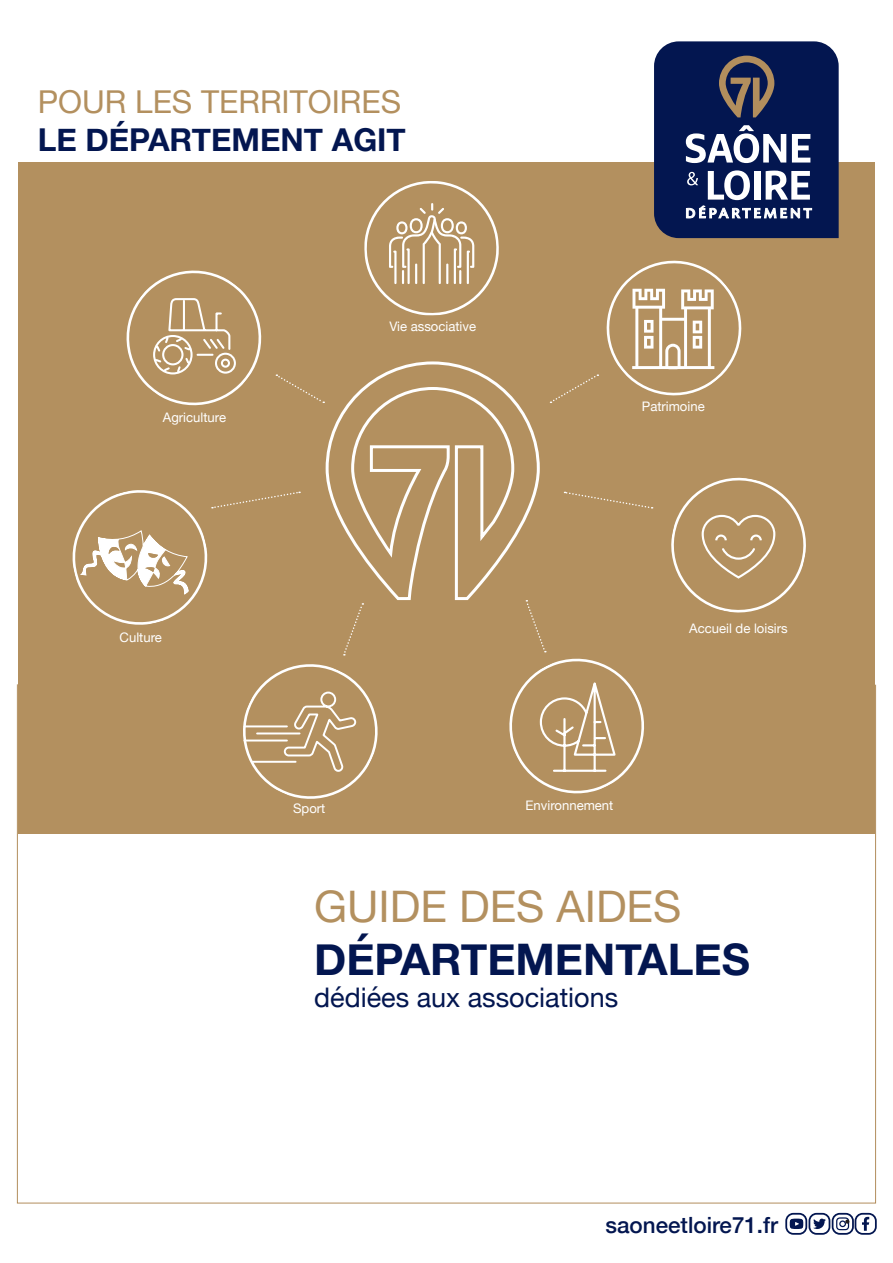
<style>
.page{position:relative;width:893px;height:1263px;background:#fff}
.page>*{position:absolute;margin:0;border:0;box-sizing:border-box;transform-origin:0 0}
.t1{font:700 43.5px "Helvetica Neue";color:#031650}
.t2{font:43.5px "Helvetica Neue";color:#b3905f}
.t3{font:31.5px "Helvetica Neue";color:#b3905f}
.t4{font:700 31.5px "Helvetica Neue";color:#031650}
.t5{font:27px "Helvetica Neue";color:#031650}
.t6{font:500 22.35px "Helvetica Neue";color:#031650}
.t7{font:13.05px "Helvetica Neue";color:#fff}
</style>
<div class="page">
<div style="left:0;top:150px;width:893px;height:683px;background:#b3905f"></div>
<div style="left:0;top:0;width:893px;height:162px;background:#fff"></div>
<svg style="left:654px;top:41px;width:185px;height:197px;background:#2a3966"></svg>
<div style="left:0;top:0;width:17px;height:1263px;background:#fff"></div>
<div style="left:876px;top:0;width:17px;height:1263px;background:#fff"></div>
<svg style="left:790px;top:1218px;width:14px;height:11px"></svg>
<div style="left:785px;top:1213px;width:22px;height:22px;border:2px solid #031650;border-radius:7px"></div>
<div style="left:808px;top:1213px;width:22px;height:22px;border:2px solid #031650;border-radius:7px"></div>
<svg style="left:813px;top:1212px;width:64px;height:23px"></svg>
<svg style="left:324px;top:361px;width:216px;height:240px"></svg>
<svg style="left:564px;top:491px;width:89px;height:18px"></svg>
<svg style="left:276px;top:374px;width:48px;height:29px"></svg>
<svg style="left:364px;top:181px;width:135px;height:135px"></svg>
<svg style="left:550px;top:260px;width:192px;height:143px"></svg>
<svg style="left:671px;top:477px;width:135px;height:136px"></svg>
<svg style="left:503px;top:600px;width:141px;height:194px"></svg>
<svg style="left:72px;top:488px;width:313px;height:311px"></svg>
<svg style="left:126px;top:270px;width:136px;height:136px"></svg>
<h2 class="t3" style="left:38px;top:79px;width:365px">POUR LES TERRITOIRES</h2>
<h2 class="t4" style="left:38px;top:115px;width:370px">LE DÉPARTEMENT AGIT</h2>
<p class="t7" style="left:163px;top:408px;width:65px">Agriculture</p>
<p class="t7" style="left:389px;top:317px;width:88px">Vie associative</p>
<p class="t7" style="left:642px;top:397px;width:64px">Patrimoine</p>
<p class="t7" style="left:120px;top:628px;width:44px">Culture</p>
<p class="t7" style="left:293px;top:798px;width:34px">Sport</p>
<p class="t7" style="left:526px;top:796px;width:89px">Environnement</p>
<p class="t7" style="left:689px;top:618px;width:100px">Accueil de loisirs</p>
<h1 class="t2" style="left:314px;top:875px;width:369px">GUIDE DES AIDES</h1>
<h1 class="t1" style="left:314px;top:925px;width:437px">DÉPARTEMENTALES</h1>
<h3 class="t5" style="left:314px;top:978px;width:306px">dédiées aux associations</h3>
<h3 class="t6" style="left:606px;top:1207px;width:174px">saoneetloire71.fr</h3>
</div>
